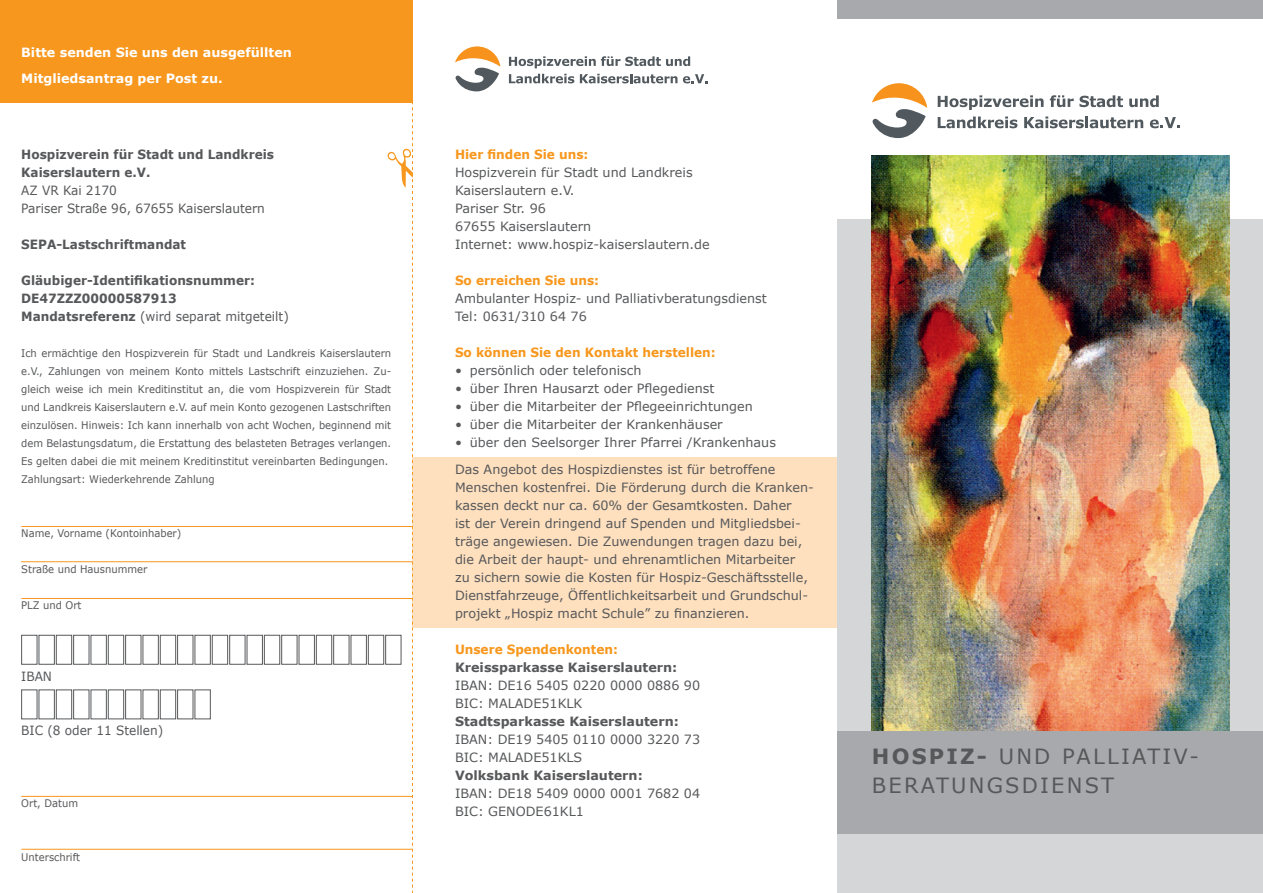
<style>
.page{position:relative;width:1263px;height:893px;background:#fff}
.page>*{position:absolute;margin:0;border:0;box-sizing:border-box;transform-origin:0 0}
.t1{font:21px "Verdana";color:#57585a}
.t2{font:700 21px "Verdana";color:#57585a}
.t3{font:12.75px/18px "Verdana";color:#57585a}
.t4{font:700 12.75px/18px "Verdana";color:#57585a;scale:.95 1}
.t5{font:700 12.75px "Verdana";color:#f7971d;scale:.95 1}
.t6{font:700 12.75px "Verdana";color:#57585a}
.t7{font:12.75px/18px "Verdana";color:#57585a;scale:.95 1}
.t8{font:700 12.75px/26.2px "Verdana";color:#fff}
.t9{font:10.5px/18px "Verdana";color:#57585a;scale:.95 1}
.s1{font-weight:400}
.s2{font-weight:700}
</style>
<div class="page">
<div style="left:412px;top:457px;width:426px;height:170px;background:#fee0bf"></div>
<div style="left:0;top:0;width:413px;height:102px;background:#f7971d"></div>
<hr style="left:21px;top:526px;width:391px;height:1px;background:#f7971d">
<hr style="left:21px;top:561px;width:391px;height:1px;background:#f7971d">
<hr style="left:21px;top:598px;width:391px;height:1px;background:#f7971d">
<div style="left:21px;top:635px;width:16px;height:30px;border:1px solid #57585a"></div>
<div style="left:21px;top:689px;width:16px;height:30px;border:1px solid #57585a"></div>
<div style="left:229px;top:635px;width:16px;height:30px;border:1px solid #57585a"></div>
<div style="left:73px;top:635px;width:16px;height:30px;border:1px solid #57585a"></div>
<div style="left:73px;top:689px;width:16px;height:30px;border:1px solid #57585a"></div>
<div style="left:281px;top:635px;width:16px;height:30px;border:1px solid #57585a"></div>
<div style="left:125px;top:635px;width:16px;height:30px;border:1px solid #57585a"></div>
<div style="left:125px;top:689px;width:16px;height:30px;border:1px solid #57585a"></div>
<div style="left:333px;top:635px;width:16px;height:30px;border:1px solid #57585a"></div>
<div style="left:177px;top:635px;width:16px;height:30px;border:1px solid #57585a"></div>
<div style="left:177px;top:689px;width:16px;height:30px;border:1px solid #57585a"></div>
<div style="left:385px;top:635px;width:16px;height:30px;border:1px solid #57585a"></div>
<div style="left:56px;top:635px;width:16px;height:30px;border:1px solid #57585a"></div>
<div style="left:56px;top:689px;width:16px;height:30px;border:1px solid #57585a"></div>
<div style="left:264px;top:635px;width:16px;height:30px;border:1px solid #57585a"></div>
<div style="left:108px;top:635px;width:16px;height:30px;border:1px solid #57585a"></div>
<div style="left:108px;top:689px;width:16px;height:30px;border:1px solid #57585a"></div>
<div style="left:316px;top:635px;width:16px;height:30px;border:1px solid #57585a"></div>
<div style="left:160px;top:635px;width:16px;height:30px;border:1px solid #57585a"></div>
<div style="left:160px;top:689px;width:16px;height:30px;border:1px solid #57585a"></div>
<div style="left:368px;top:635px;width:16px;height:30px;border:1px solid #57585a"></div>
<div style="left:212px;top:635px;width:16px;height:30px;border:1px solid #57585a"></div>
<div style="left:39px;top:635px;width:16px;height:30px;border:1px solid #57585a"></div>
<div style="left:39px;top:689px;width:16px;height:30px;border:1px solid #57585a"></div>
<div style="left:247px;top:635px;width:16px;height:30px;border:1px solid #57585a"></div>
<div style="left:91px;top:635px;width:16px;height:30px;border:1px solid #57585a"></div>
<div style="left:91px;top:689px;width:16px;height:30px;border:1px solid #57585a"></div>
<div style="left:299px;top:635px;width:16px;height:30px;border:1px solid #57585a"></div>
<div style="left:143px;top:635px;width:16px;height:30px;border:1px solid #57585a"></div>
<div style="left:143px;top:689px;width:16px;height:30px;border:1px solid #57585a"></div>
<div style="left:351px;top:635px;width:16px;height:30px;border:1px solid #57585a"></div>
<div style="left:195px;top:635px;width:16px;height:30px;border:1px solid #57585a"></div>
<div style="left:195px;top:689px;width:16px;height:30px;border:1px solid #57585a"></div>
<hr style="left:21px;top:796px;width:391px;height:1px;background:#f7971d">
<hr style="left:21px;top:849px;width:391px;height:1px;background:#f7971d">
<svg style="left:455px;top:46px;width:45px;height:45px"></svg>
<svg style="left:509px;top:56px;width:181px;height:12px"></svg>
<svg style="left:509px;top:74px;width:65px;height:9px"></svg>
<svg style="left:580px;top:74px;width:97px;height:9px"></svg>
<svg style="left:683px;top:74px;width:24px;height:9px"></svg>
<svg style="left:388px;top:102px;width:25px;height:791px"></svg>
<div style="left:838px;top:219px;width:425px;height:674px;background:#d5d6d8"></div>
<img style="left:872px;top:155px;width:357px;height:576px">
<svg style="left:872px;top:83px;width:55px;height:55px"></svg>
<svg style="left:938px;top:95px;width:105px;height:15px"></svg>
<svg style="left:1050px;top:95px;width:73px;height:12px"></svg>
<svg style="left:1129px;top:95px;width:30px;height:12px"></svg>
<svg style="left:938px;top:117px;width:79px;height:11px"></svg>
<svg style="left:1024px;top:117px;width:119px;height:11px"></svg>
<svg style="left:1150px;top:117px;width:30px;height:11px"></svg>
<div style="left:838px;top:0;width:425px;height:18px;background:#a8a9ad"></div>
<div style="left:838px;top:731px;width:425px;height:102px;background:#a8a9ad"></div>
<p class="t8" style="left:21px;top:39px;width:272px">Bitte senden Sie uns den ausgefüllten<br>Mitgliedsantrag per Post zu.</p>
<p class="t4" style="left:21px;top:145px;width:268px">Hospizverein für Stadt und Landkreis<br>Kaiserslautern e.V.</p>
<p class="t7" style="left:21px;top:181px;width:258px">AZ VR Kai 2170<br>Pariser Straße 96, 67655 Kaiserslautern</p>
<p class="t4" style="left:21px;top:235px;width:175px">SEPA-Lastschriftmandat</p>
<p class="t4" style="left:21px;top:271px;width:283px">Gläubiger-Identifikationsnummer:<br>DE47ZZZ00000587913<br>Mandatsreferenz <span class="s1">(wird separat mitgeteilt)</span></p>
<p class="t9" style="left:21px;top:344px;width:391px">Ich ermächtige den Hospizverein für Stadt und Landkreis Kaiserslautern e.V., Zahlungen von meinem Konto mittels Lastschrift einzuziehen. Zu&shy;gleich weise ich mein Kreditinstitut an, die vom Hospizverein für Stadt und Landkreis Kaiserslautern e.V. auf mein Konto gezogenen Lastschriften einzulösen. Hinweis: Ich kann innerhalb von acht Wochen, beginnend mit dem Belastungsdatum, die Erstattung des belasteten Betrages verlangen.<br>Es gelten dabei die mit meinem Kreditinstitut vereinbarten Bedingungen.<br>Zahlungsart: Wiederkehrende Zahlung</p>
<p class="t9" style="left:21px;top:524px;width:170px">Name, Vorname (Kontoinhaber)</p>
<p class="t9" style="left:21px;top:560px;width:134px">Straße und Hausnummer</p>
<p class="t9" style="left:21px;top:596px;width:65px">PLZ und Ort</p>
<p class="t7" style="left:21px;top:667px;width:34px">IBAN</p>
<p class="t7" style="left:21px;top:721px;width:151px">BIC (8 oder 11 Stellen)</p>
<p class="t9" style="left:21px;top:794px;width:61px">Ort, Datum</p>
<p class="t9" style="left:21px;top:848px;width:63px">Unterschrift</p>
<p class="t5" style="left:455px;top:145px;width:142px">Hier finden Sie uns:</p>
<p class="t3" style="left:455px;top:163px;width:256px">Hospizverein für Stadt und Landkreis<br>Kaiserslautern e.V.<br>Pariser Str. 96<br>67655 Kaiserslautern<br>Internet: www.hospiz-kaiserslautern.de</p>
<p class="t5" style="left:455px;top:271px;width:153px">So erreichen Sie uns:</p>
<p class="t3" style="left:455px;top:289px;width:313px">Ambulanter Hospiz- und Palliativberatungsdienst<br>Tel: 0631/310 64 76</p>
<p class="t5" style="left:455px;top:343px;width:276px">So können Sie den Kontakt herstellen:</p>
<p class="t3" style="left:455px;top:361px;width:188px">• persönlich oder telefonisch</p>
<p class="t3" style="left:455px;top:379px;width:261px">• über Ihren Hausarzt oder Pflegedienst</p>
<p class="t3" style="left:455px;top:397px;width:299px">• über die Mitarbeiter der Pflegeeinrichtungen</p>
<p class="t3" style="left:455px;top:415px;width:269px">• über die Mitarbeiter der Krankenhäuser</p>
<p class="t3" style="left:455px;top:428px;width:322px;line-height:27px">• über den Seelsorger Ihrer Pfarrei /Krankenhaus<br>Das Angebot des Hospizdienstes ist für betroffene</p>
<p class="t3" style="left:455px;top:478px;width:360px">Menschen kostenfrei. Die Förderung durch die Kranken&shy;kassen deckt nur ca. 60% der Gesamtkosten. Daher<br>ist der Verein dringend auf Spenden und Mitgliedsbei&shy;träge angewiesen. Die Zuwendungen tragen dazu bei, die Arbeit der haupt- und ehrenamtlichen Mitarbeiter<br>zu sichern sowie die Kosten für Hospiz-Geschäftsstelle, Dienstfahrzeuge, Öffentlichkeitsarbeit und Grundschul&shy;projekt „Hospiz macht Schule” zu finanzieren.</p>
<p class="t5" style="left:455px;top:640px;width:173px">Unsere Spendenkonten:</p>
<p class="t6" style="left:455px;top:658px;width:224px">Kreissparkasse Kaiserslautern:</p>
<p class="t3" style="left:455px;top:676px;width:247px">IBAN: DE16 5405 0220 0000 0886 90<br>BIC: MALADE51KLK</p>
<p class="t6" style="left:455px;top:712px;width:225px">Stadtsparkasse Kaiserslautern:</p>
<p class="t3" style="left:455px;top:730px;width:247px">IBAN: DE19 5405 0110 0000 3220 73<br>BIC: MALADE51KLS</p>
<p class="t6" style="left:455px;top:766px;width:189px">Volksbank Kaiserslautern:</p>
<p class="t3" style="left:455px;top:784px;width:247px">IBAN: DE18 5409 0000 0001 7682 04<br>BIC: GENODE61KL1</p>
<h1 class="t2" style="left:872px;top:742px;width:73px">HOSpiz</h1>
<h1 class="t1" style="left:977px;top:742px;width:56px"><span class="s2">-</span> und</h1>
<h1 class="t1" style="left:1062px;top:742px;width:30px">Palliativ</h1>
<h1 class="t1" style="left:1189px;top:742px;width:11px">-</h1>
<h1 class="t1" style="left:872px;top:771px;width:17px">bera</h1>
<h1 class="t1" style="left:936px;top:771px;width:33px">tungsdiens</h1>
<h1 class="t1" style="left:1101px;top:771px;width:14px">t</h1>
</div>
